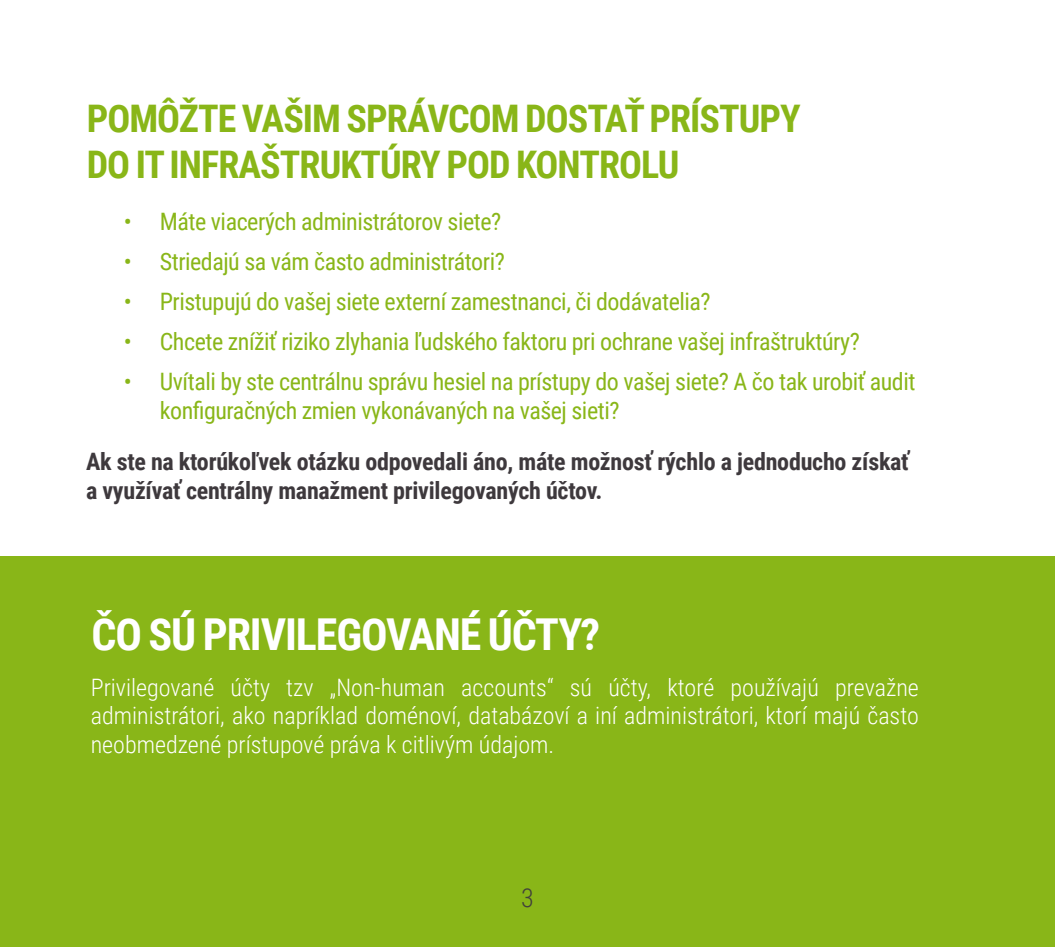
<style>
.page{position:relative;width:1055px;height:947px;background:#fff}
.page>*{position:absolute;margin:0;border:0;box-sizing:border-box;transform-origin:0 0}
.t1{font:700 44px "Roboto Condensed";letter-spacing:-.025em;color:#fff}
.t2{font:700 38px/45.6px "Roboto Condensed";letter-spacing:-.025em;color:#89b618}
.t3{font:300 26px "Roboto Condensed";color:#413f3c}
.t4{font:24px/28.8px "Roboto Condensed";letter-spacing:-.02em;color:#89b618}
.t5{font:300 24px/28.8px "Roboto Condensed";color:#fff;text-align:justify}
.t6{font:700 24px/28.8px "Roboto Condensed";letter-spacing:-.01em;color:#3e393d}
</style>
<div class="page">
<div style="left:0;top:557px;width:1054px;height:390px;background:#89b618"></div>
<h2 class="t2" style="left:87px;top:95px;width:715px">POMÔŽTE VAŠIM SPRÁVCOM DOSTAŤ PRÍSTUPY<br>DO IT INFRAŠTRUKTÚRY POD KONTROLU</h2>
<p class="t4" style="left:124px;top:206px;width:379px">• Máte viacerých administrátorov siete?</p>
<p class="t4" style="left:124px;top:246px;width:382px">• Striedajú sa vám často administrátori?</p>
<p class="t4" style="left:124px;top:286px;width:588px">• Pristupujú do vašej siete externí zamestnanci, či dodávatelia?</p>
<p class="t4" style="left:124px;top:326px;width:737px">• Chcete znížiť riziko zlyhania ľudského faktoru pri ochrane vašej infraštruktúry?</p>
<p class="t4" style="left:160px;top:366px;width:757px;text-indent:-36px">• Uvítali by ste centrálnu správu hesiel na prístupy do vašej siete? A čo tak urobiť audit konfiguračných zmien vykonávaných na vašej sieti?</p>
<p class="t6" style="left:86px;top:447px;width:824px">Ak ste na ktorúkoľvek otázku odpovedali áno, máte možnosť rýchlo a jednoducho získať a využívať centrálny manažment privilegovaných účtov.</p>
<h1 class="t1" style="left:91px;top:603px;width:510px">ČO SÚ PRIVILEGOVANÉ ÚČTY?</h1>
<p class="t5" style="left:91px;top:672px;width:829px">Privilegované účty tzv „Non-human accounts“ sú účty, ktoré používajú prevažne administrátori, ako napríklad doménoví, databázoví a iní administrátori, ktorí majú často neobmedzené prístupové práva k citlivým údajom.</p>
<p class="t3" style="left:521px;top:879px;width:14px">3</p>
</div>
